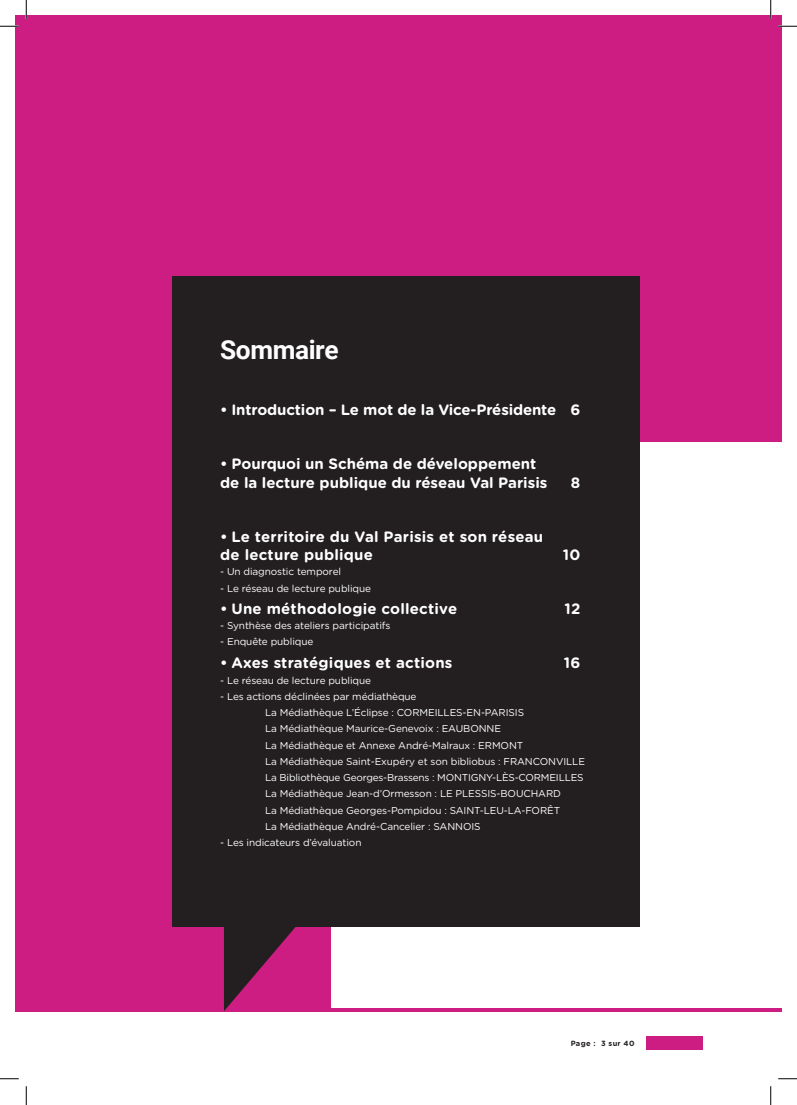
<style>
.page{position:relative;width:797px;height:1105px;background:#fff}
.page>*{position:absolute;margin:0;border:0;box-sizing:border-box;transform-origin:0 0}
.Heading_21{font:700 26.25px "Roboto";letter-spacing:-.015em;color:#fff}
.t1{font:700 15px/18.8px "Gotham Rounded";color:#fff}
.Body{font:10px "Gotham Rounded";letter-spacing:-.01em;color:#fff}
.t2{font:700 7.5px "Gotham Rounded";letter-spacing:.04em;color:#231f20}
</style>
<div class="page">
<div style="left:15px;top:15px;width:767px;height:426px;background:#cd1d82"></div>
<div style="left:15px;top:304px;width:316px;height:707px;background:#cd1d82"></div>
<div style="left:646px;top:1036px;width:57px;height:14px;background:#cd1d82"></div>
<hr style="left:15px;top:1008px;width:767px;height:3px;background:#cd1d82">
<div style="left:173px;top:276px;width:467px;height:651px;background:#231f20"></div>
<svg style="left:224px;top:927px;width:72px;height:84px"></svg>
<svg style="left:0;top:25px;width:19px;height:2px"></svg>
<svg style="left:778px;top:25px;width:19px;height:2px"></svg>
<svg style="left:0;top:1078px;width:19px;height:1px"></svg>
<svg style="left:778px;top:1078px;width:19px;height:1px"></svg>
<svg style="left:25px;top:0;width:2px;height:19px"></svg>
<svg style="left:25px;top:1086px;width:2px;height:19px"></svg>
<svg style="left:770px;top:0;width:1px;height:19px"></svg>
<svg style="left:770px;top:1086px;width:1px;height:19px"></svg>
<p class="Heading_21" style="left:220px;top:331px;width:120px">Sommaire</p>
<p class="t1" style="left:220px;top:400px;width:362px">• Introduction – Le mot de la Vice-Présidente 6</p>
<p class="t1" style="left:220px;top:454px;width:329px">• Pourquoi un Schéma de développement de la lecture publique du réseau Val Parisis</p>
<p class="t1" style="left:220px;top:526px;width:324px">• Le territoire du Val Parisis et son réseau de lecture publique</p>
<p class="t1" style="left:571px;top:472px;width:11px">8</p>
<p class="t1" style="left:563px;top:545px;width:19px">10</p>
<p class="Body" style="left:220px;top:565px;width:122px">- Un diagnostic temporel</p>
<p class="Body" style="left:220px;top:581px;width:152px">- Le réseau de lecture publique</p>
<p class="Body" style="left:220px;top:618px;width:172px">- Synthèse des ateliers participatifs</p>
<p class="Body" style="left:220px;top:634px;width:95px">- Enquête publique</p>
<p class="Body" style="left:220px;top:673px;width:152px">- Le réseau de lecture publique</p>
<p class="Body" style="left:220px;top:689px;width:198px">- Les actions déclinées par médiathèque</p>
<p class="Body" style="left:265px;top:706px;width:260px">La Médiathèque L’Éclipse : CORMEILLES-EN-PARISIS</p>
<p class="Body" style="left:265px;top:722px;width:237px">La Médiathèque Maurice-Genevoix : EAUBONNE</p>
<p class="Body" style="left:265px;top:738px;width:260px">La Médiathèque et Annexe André-Malraux : ERMONT</p>
<p class="Body" style="left:265px;top:754px;width:321px">La Médiathèque Saint-Exupéry et son bibliobus : FRANCONVILLE</p>
<p class="Body" style="left:265px;top:771px;width:320px">La Bibliothèque Georges-Brassens : MONTIGNY-LÈS-CORMEILLES</p>
<p class="Body" style="left:265px;top:787px;width:297px">La Médiathèque Jean-d’Ormesson : LE PLESSIS-BOUCHARD</p>
<p class="Body" style="left:265px;top:803px;width:296px">La Médiathèque Georges-Pompidou : SAINT-LEU-LA-FORÊT</p>
<p class="Body" style="left:265px;top:819px;width:217px">La Médiathèque André-Cancelier : SANNOIS</p>
<p class="Body" style="left:220px;top:836px;width:143px">- Les indicateurs d’évaluation</p>
<p class="t1" style="left:220px;top:599px;width:239px">• Une méthodologie collective</p>
<p class="t1" style="left:564px;top:599px;width:17px">12</p>
<p class="t1" style="left:220px;top:652px;width:234px">• Axes stratégiques et actions</p>
<p class="t1" style="left:564px;top:652px;width:18px">16</p>
<p class="t2" style="left:570px;top:1038px;width:65px">Page : 3 sur 40</p>
</div>
